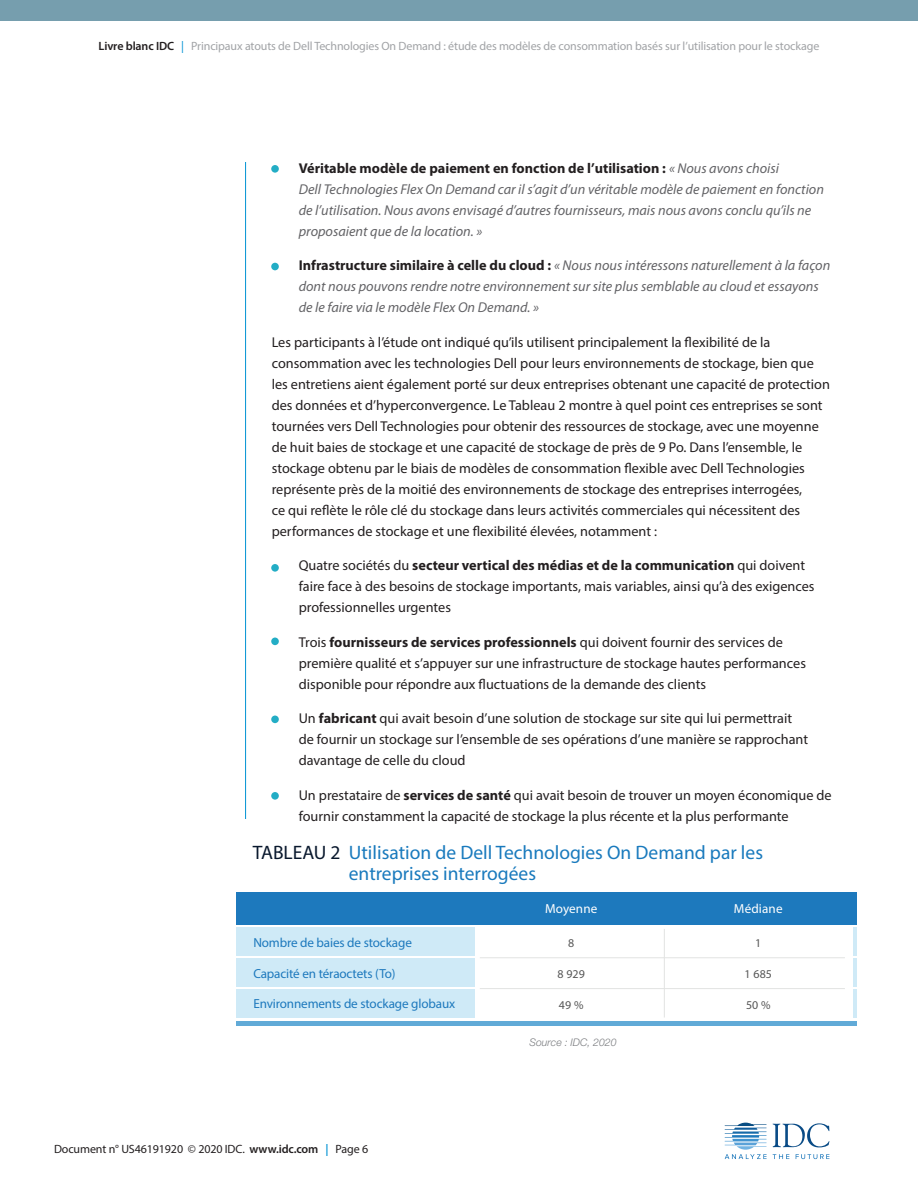
<style>
.page{position:relative;width:918px;height:1188px;background:#fff}
.page>*{position:absolute;margin:0;border:0;box-sizing:border-box;transform-origin:0 0}
.t1{font:19.5px/21px "Myriad Pro";color:#197abd}
.t2{font:14.25px/21px "Myriad Pro";color:#231f20}
.t3{font:italic 14.25px/21px "Myriad Pro";color:#636366}
.t4{font:13.2px "Myriad Pro";letter-spacing:-.01em;color:#1d79bd}
.t5{font:13.2px "Myriad Pro";letter-spacing:.01em;color:#fff}
.t6{font:12px "Myriad Pro";letter-spacing:-.01em;color:#a1a3a6}
.t7{font:12px "Myriad Pro";letter-spacing:-.01em;color:#231f20}
.t8{font:12px "Myriad Pro";letter-spacing:.01em;color:#565656}
.t9{font:italic 300 10.5px "Helvetica Neue";color:#7c7e81}
.s1{font-weight:600;color:#231f20}
.s2{color:#0092d3}
.s3{font-weight:700;font-style:normal;color:#231f20}
.s4{font-weight:700}
.s5{color:#09182d}
.s6{font-weight:600}
.s7{font-weight:600;color:#0092d3}
</style>
<div class="page">
<hr style="left:245px;top:162px;width:1px;height:911px;background:#0092d3">
<div style="left:0;top:0;width:918px;height:21px;background:#769eae"></div>
<svg style="left:773px;top:1123px;width:57px;height:24px"></svg>
<svg style="left:773px;top:1154px;width:16px;height:5px"></svg>
<svg style="left:796px;top:1154px;width:33px;height:5px"></svg>
<svg style="left:725px;top:1123px;width:42px;height:36px"></svg>
<div style="left:224px;top:819px;width:30px;height:311px;background:#fff"></div>
<div style="left:236px;top:892px;width:621px;height:32px;background:#1d79bd"></div>
<div style="left:236px;top:1021px;width:621px;height:5px;background:#61aad7"></div>
<div style="left:236px;top:927px;width:239px;height:29px;background:#cfeaf7"></div>
<div style="left:236px;top:958px;width:239px;height:29px;background:#cfeaf7"></div>
<div style="left:236px;top:989px;width:239px;height:29px;background:#cfeaf7"></div>
<hr style="left:480px;top:957px;width:365px;height:1px;background:#e2e3e2">
<hr style="left:480px;top:988px;width:365px;height:1px;background:#e2e3e2">
<hr style="left:664px;top:929px;width:1px;height:89px;background:#e2e3e2">
<hr style="left:853px;top:927px;width:3px;height:29px;background:#cfeaf7">
<hr style="left:853px;top:958px;width:3px;height:29px;background:#cfeaf7">
<hr style="left:853px;top:989px;width:3px;height:29px;background:#cfeaf7">
<div style="left:271px;top:165px;width:8px;height:8px;background:#23adc5;border-radius:50%"></div>
<div style="left:271px;top:263px;width:8px;height:7px;background:#23adc5;border-radius:50%"></div>
<div style="left:271px;top:564px;width:8px;height:8px;background:#23adc5;border-radius:50%"></div>
<div style="left:271px;top:638px;width:8px;height:7px;background:#23adc5;border-radius:50%"></div>
<div style="left:271px;top:716px;width:8px;height:7px;background:#23adc5;border-radius:50%"></div>
<div style="left:271px;top:792px;width:8px;height:8px;background:#23adc5;border-radius:50%"></div>
<p class="t6" style="left:99px;top:39px;width:722px"><span class="s1">Livre blanc IDC</span> <span class="s2">|</span> Principaux atouts de Dell Technologies On Demand : étude des modèles de consommation basés sur l’utilisation pour le stockage</p>
<p class="t3" style="left:299px;top:157px;width:527px;text-indent:-27px"><span class="s3">• Véritable modèle de paiement en fonction de l’utilisation :</span> « Nous avons choisi<br>Dell Technologies Flex On Demand car il s’agit d’un véritable modèle de paiement en fonction de l’utilisation. Nous avons envisagé d’autres fournisseurs, mais nous avons conclu qu’ils ne proposaient que de la location. »</p>
<p class="t3" style="left:299px;top:255px;width:533px;text-indent:-27px"><span class="s3">• Infrastructure similaire à celle du cloud :</span> « Nous nous intéressons naturellement à la façon dont nous pouvons rendre notre environnement sur site plus semblable au cloud et essayons de le faire via le modèle Flex On Demand. »</p>
<p class="t2" style="left:272px;top:331px;width:560px">Les participants à l’étude ont indiqué qu’ils utilisent principalement la flexibilité de la consommation avec les technologies Dell pour leurs environnements de stockage, bien que les entretiens aient également porté sur deux entreprises obtenant une capacité de protection des données et d’hyperconvergence. Le Tableau 2 montre à quel point ces entreprises se sont tournées vers Dell Technologies pour obtenir des ressources de stockage, avec une moyenne de huit baies de stockage et une capacité de stockage de près de 9 Po. Dans l’ensemble, le stockage obtenu par le biais de modèles de consommation flexible avec Dell Technologies représente près de la moitié des environnements de stockage des entreprises interrogées,<br>ce qui reflète le rôle clé du stockage dans leurs activités commerciales qui nécessitent des performances de stockage et une flexibilité élevées, notamment :</p>
<p class="t2" style="left:299px;top:555px;width:517px;text-indent:-27px">• Quatre sociétés du <span class="s4">secteur vertical des médias et de la communication</span> qui doivent faire face à des besoins de stockage importants, mais variables, ainsi qu’à des exigences professionnelles urgentes</p>
<p class="t2" style="left:299px;top:631px;width:509px;text-indent:-27px">• Trois <span class="s4">fournisseurs de services professionnels</span> qui doivent fournir des services de première qualité et s’appuyer sur une infrastructure de stockage hautes performances disponible pour répondre aux fluctuations de la demande des clients</p>
<p class="t2" style="left:299px;top:708px;width:511px;text-indent:-27px">• Un <span class="s4">fabricant</span> qui avait besoin d’une solution de stockage sur site qui lui permettrait de fournir un stockage sur l’ensemble de ses opérations d’une manière se rapprochant davantage de celle du cloud</p>
<p class="t2" style="left:299px;top:784px;width:534px;text-indent:-27px">• Un prestataire de <span class="s4">services de santé</span> qui avait besoin de trouver un moyen économique de fournir constamment la capacité de stockage la plus récente et la plus performante</p>
<h1 class="t1" style="left:349px;top:842px;width:416px;text-indent:-96px"><span class="s5">TABLEAU 2</span> Utilisation de Dell Technologies On Demand par les entreprises interrogées</h1>
<p class="t4" style="left:253px;top:934px;width:160px">Nombre de baies de stockage</p>
<p class="t4" style="left:253px;top:965px;width:144px">Capacité en téraoctets (To)</p>
<p class="t4" style="left:253px;top:995px;width:203px">Environnements de stockage globaux</p>
<p class="t7" style="left:54px;top:1141px;width:316px">Document n° US46191920 © 2020 IDC. <span class="s6">www.idc.com</span> <span class="s7">|</span> Page 6</p>
<p class="t5" style="left:545px;top:900px;width:54px">Moyenne</p>
<p class="t5" style="left:734px;top:900px;width:50px">Médiane</p>
<p class="t8" style="left:568px;top:935px;width:8px">8</p>
<p class="t8" style="left:755px;top:935px;width:8px">1</p>
<p class="t8" style="left:557px;top:966px;width:29px">8 929</p>
<p class="t8" style="left:745px;top:966px;width:29px">1 685</p>
<p class="t8" style="left:559px;top:997px;width:26px">49 %</p>
<p class="t8" style="left:746px;top:997px;width:26px">50 %</p>
<p class="t9" style="left:530px;top:1036px;width:89px">Source : IDC, 2020</p>
</div>
